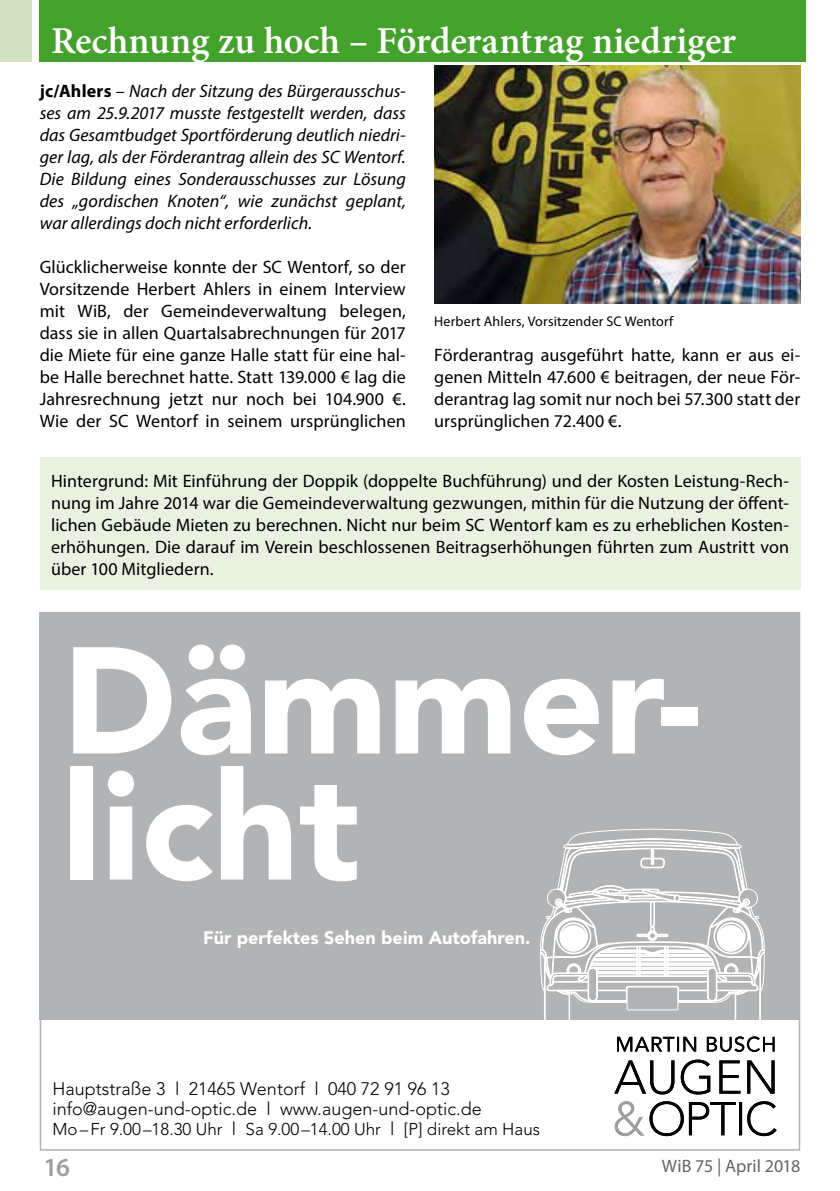
<style>
.page{position:relative;width:840px;height:1191px;background:#fff}
.page>*{position:absolute;margin:0;border:0;box-sizing:border-box;transform-origin:0 0}
.t1{font:900 150px/126px "Avenir LT";color:#fff}
.t2{font:600 38px "Minion Pro";color:#fff}
.t3{font:600 26px "Myriad Pro";color:#9c9e9f}
.t4{font:18px/22px "Myriad Pro";letter-spacing:.005em;color:#000;text-align:justify}
.t5{font:italic 18px/22px "Myriad Pro";color:#000;text-align:justify}
.t6{font:300 18px/20px "Avenir LT";color:#000}
.t7{font:900 18px "Avenir LT";color:#fff}
.t8{font:18px "Myriad Pro";color:#646567}
.t9{font:300 17px "Avenir LT";color:#000}
.t10{font:14px "Myriad Pro";letter-spacing:.015em;color:#000}
.s1{font-weight:700;font-style:normal}
.s2{font-size:18px}
</style>
<div class="page">
<div style="left:0;top:0;width:31px;height:62px;background:#d3e3c2"></div>
<div style="left:40px;top:0;width:765px;height:62px;background:#44a12b"></div>
<div style="left:40px;top:612px;width:759px;height:407px;background:#b1b3b4"></div>
<svg style="left:540px;top:828px;width:224px;height:191px"></svg>
<div style="left:560px;top:925px;width:26px;height:26px;background:#fff;border-radius:50%"></div>
<div style="left:717px;top:925px;width:26px;height:26px;background:#fff;border-radius:50%"></div>
<hr style="left:543px;top:990px;width:2px;height:29px;background:#fff">
<svg style="left:568px;top:994px;width:1px;height:25px"></svg>
<svg style="left:734px;top:994px;width:1px;height:25px"></svg>
<svg style="left:759px;top:990px;width:1px;height:29px"></svg>
<svg style="left:614px;top:1059px;width:160px;height:35px"></svg>
<svg style="left:617px;top:1036px;width:157px;height:16px"></svg>
<svg style="left:614px;top:1101px;width:162px;height:35px"></svg>
<div style="left:40px;top:458px;width:759px;height:132px;background:#e9f1e1"></div>
<img style="left:434px;top:66px;width:365px;height:238px">
<h2 class="t2" style="left:51px;top:15px;width:686px">Rechnung zu hoch – Förderantrag niedriger</h2>
<p class="t5" style="left:40px;top:80px;width:367px"><span class="s1">jc/Ahlers</span> – Nach der Sitzung des Bürgerausschus&shy;ses am 25.9.2017 musste festgestellt werden, dass das Gesamtbudget Sportförderung deutlich niedri&shy;ger lag, als der Förderantrag allein des SC Wentorf.<br>Die Bildung eines Sonderausschusses zur Lösung des „gordischen Knoten“, wie zunächst geplant, war allerdings doch nicht erforderlich.</p>
<p class="t4" style="left:40px;top:256px;width:367px">Glücklicherweise konnte der SC Wentorf, so der Vorsitzende Herbert Ahlers in einem Interview mit WiB, der Gemeindeverwaltung belegen, dass sie in allen Quartalsabrechnungen für 2017 die Miete für eine ganze Halle statt für eine hal&shy;be Halle berechnet hatte. Statt 139.000 € lag die Jahresrechnung jetzt nur noch bei 104.900 €.<br>Wie der SC Wentorf in seinem ursprünglichen</p>
<p class="t10" style="left:434px;top:312px;width:240px">Herbert Ahlers, Vorsitzender SC Wentorf</p>
<p class="t4" style="left:434px;top:344px;width:367px">Förderantrag ausgeführt hatte, kann er aus ei&shy;genen Mitteln 47.600 € beitragen, der neue För&shy;derantrag lag somit nur noch bei 57.300 statt der ursprünglichen 72.400 €.</p>
<p class="t4" style="left:51px;top:469px;width:739px">Hintergrund: Mit Einführung der Doppik (doppelte Buchführung) und der Kosten Leistung-Rech&shy;nung im Jahre 2014 war die Gemeindeverwaltung gezwungen, mithin für die Nutzung der öffent&shy;lichen Gebäude Mieten zu berechnen. Nicht nur beim SC Wentorf kam es zu erheblichen Kosten&shy;erhöhungen. Die darauf im Verein beschlossenen Beitragserhöhungen führten zum Austritt von über 100 Mitgliedern.</p>
<h1 class="t1" style="left:62px;top:637px;width:640px">Dämmer&shy;licht</h1>
<p class="t7" style="left:203px;top:926px;width:328px">Für perfektes Sehen beim Autofahren.</p>
<p class="t6" style="left:52px;top:1079px;width:430px">Hauptstraße 3 l 21465 Wentorf l 040 72 91 96 13 info@augen-und-optic.de l www.augen-und-optic.de</p>
<p class="t9" style="left:52px;top:1119px;width:489px">Mo–Fr 9.00–18.30 Uhr <span class="s2">l</span> Sa 9.00–14.00 Uhr <span class="s2">l</span> [P] direkt am Haus</p>
<h3 class="t3" style="left:43px;top:1151px;width:28px">16</h3>
<p class="t8" style="left:661px;top:1154px;width:140px">WiB 75 | April 2018</p>
</div>
